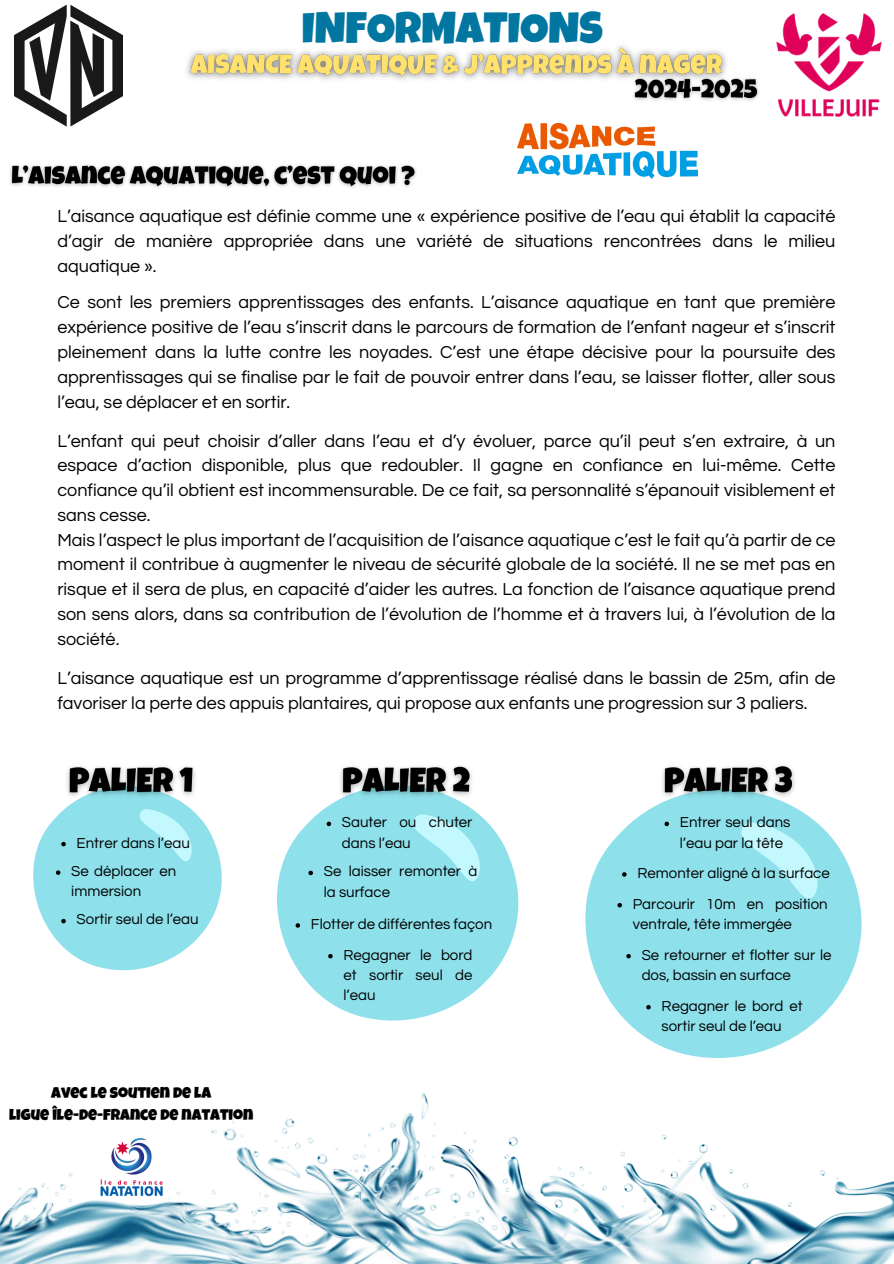
<style>
.page{position:relative;width:894px;height:1264px;background:#fff}
.page>*{position:absolute;margin:0;border:0;box-sizing:border-box;transform-origin:0 0}
.t1{font:43.8px "Luckiest Guy";color:#0076a1}
.t2{font:18px/24.8px "Questrial";color:#000;text-align:justify}
.t3{font:15.6px "Luckiest Guy";color:#000}
.t4{font:15px/20.2px "Questrial";color:#000}
</style>
<div class="page">
<img style="left:711px;top:1163px;width:182px;height:100px">
<img style="left:0;top:1093px;width:429px;height:170px">
<img style="left:201px;top:1105px;width:510px;height:158px">
<img style="left:14px;top:4px;width:108px;height:123px">
<img style="left:517px;top:124px;width:180px;height:55px">
<img style="left:776px;top:13px;width:106px;height:104px">
<img style="left:89px;top:1126px;width:85px;height:81px">
<svg style="left:33px;top:804px;width:189px;height:167px;fill:#8ee0eb"></svg>
<svg style="left:139px;top:809px;width:59px;height:56px"></svg>
<img style="left:186px;top:46px;width:541px;height:34px">
<img style="left:10px;top:164px;width:406px;height:24px">
<svg style="left:277px;top:803px;width:242px;height:218px;fill:#8ee0eb"></svg>
<svg style="left:413px;top:814px;width:75px;height:72px"></svg>
<svg style="left:585px;top:804px;width:277px;height:254px;fill:#8ee0eb"></svg>
<svg style="left:740px;top:822px;width:86px;height:82px"></svg>
<img style="left:67px;top:766px;width:128px;height:38px">
<img style="left:332px;top:766px;width:149px;height:38px">
<img style="left:659px;top:765px;width:136px;height:39px">
<svg style="left:61px;top:841px;width:5px;height:5px"></svg>
<svg style="left:56px;top:870px;width:4px;height:4px"></svg>
<svg style="left:61px;top:918px;width:5px;height:5px"></svg>
<svg style="left:326px;top:821px;width:5px;height:5px"></svg>
<svg style="left:308px;top:870px;width:5px;height:5px"></svg>
<svg style="left:295px;top:923px;width:5px;height:4px"></svg>
<svg style="left:328px;top:953px;width:4px;height:5px"></svg>
<svg style="left:664px;top:821px;width:4px;height:5px"></svg>
<svg style="left:622px;top:872px;width:4px;height:4px"></svg>
<svg style="left:617px;top:903px;width:4px;height:4px"></svg>
<svg style="left:626px;top:953px;width:4px;height:5px"></svg>
<svg style="left:646px;top:1004px;width:4px;height:5px"></svg>
<img style="left:628px;top:73px;width:131px;height:28px">
<h4 class="t1" style="left:301px;top:13px;width:302px">INFORMATIONS</h4>
<p class="t2" style="left:57px;top:204px;width:779px">L’aisance aquatique est définie comme une « expérience positive de l’eau qui établit la capacité d’agir de manière appropriée dans une variété de situations rencontrées dans le milieu aquatique ».</p>
<p class="t2" style="left:57px;top:290px;width:779px">Ce sont les premiers apprentissages des enfants. L’aisance aquatique en tant que première expérience positive de l’eau s’inscrit dans le parcours de formation de l’enfant nageur et s’inscrit pleinement dans la lutte contre les noyades. C’est une étape décisive pour la poursuite des apprentissages qui se finalise par le fait de pouvoir entrer dans l’eau, se laisser flotter, aller sous l’eau, se déplacer et en sortir.</p>
<p class="t2" style="left:57px;top:429px;width:779px;text-align:left">L’enfant qui peut choisir d’aller dans l’eau et d’y évoluer, parce qu’il peut s’en extraire, à un espace d’action disponible, plus que redoubler. Il gagne en confiance en lui-même. Cette confiance qu’il obtient est incommensurable. De ce fait, sa personnalité s’épanouit visiblement et sans cesse.<br>Mais l’aspect le plus important de l’acquisition de l’aisance aquatique c’est le fait qu’à partir de ce moment il contribue à augmenter le niveau de sécurité globale de la société. Il ne se met pas en risque et il sera de plus, en capacité d’aider les autres. La fonction de l’aisance aquatique prend son sens alors, dans sa contribution de l’évolution de l’homme et à travers lui, à l’évolution de la société.</p>
<p class="t2" style="left:57px;top:666px;width:779px">L’aisance aquatique est un programme d’apprentissage réalisé dans le bassin de 25m, afin de favoriser la perte des appuis plantaires, qui propose aux enfants une progression sur 3 paliers.</p>
<p class="t4" style="left:77px;top:832px;width:115px">Entrer dans l’eau</p>
<p class="t4" style="left:71px;top:861px;width:106px">Se déplacer en immersion</p>
<p class="t4" style="left:77px;top:909px;width:123px">Sortir seul de l’eau</p>
<p class="t3" style="left:51px;top:1087px;width:161px">AVEC LE SOUTIEN DE LA</p>
<p class="t3" style="left:9px;top:1109px;width:245px">LIGUE ÎLE-DE-FRANCE DE NATATION</p>
<p class="t4" style="left:342px;top:812px;width:132px">Sauter ou chuter dans l’eau</p>
<p class="t4" style="left:324px;top:861px;width:155px">Se laisser remonter à la surface</p>
<p class="t4" style="left:311px;top:914px;width:183px">Flotter de différentes façon</p>
<p class="t4" style="left:343px;top:944px;width:130px;text-align:justify">Regagner le bord et sortir seul de l’eau</p>
<p class="t4" style="left:679px;top:812px;width:112px">Entrer seul dans l’eau par la tête</p>
<p class="t4" style="left:637px;top:863px;width:194px">Remonter aligné à la surface</p>
<p class="t4" style="left:632px;top:893px;width:196px">Parcourir 10m en position ventrale, tête immergée</p>
<p class="t4" style="left:641px;top:944px;width:191px">Se retourner et flotter sur le dos, bassin en surface</p>
<p class="t4" style="left:661px;top:995px;width:142px">Regagner le bord et sortir seul de l’eau</p>
</div>
